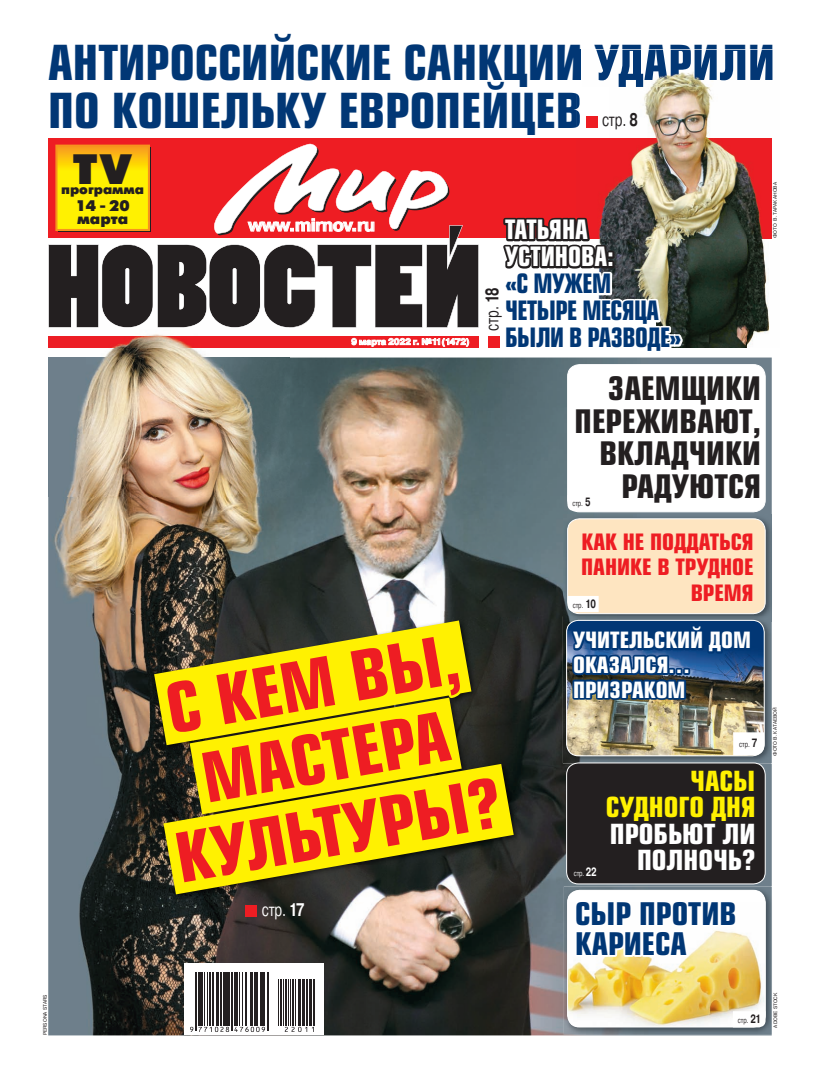
<style>
.page{position:relative;width:820px;height:1078px;background:#fff}
.page>*{position:absolute;margin:0;border:0;box-sizing:border-box;transform-origin:0 0}
.t1{font:700 66.5px/74.2px "Europe Cond";color:#ee1d23;text-align:center}
.t2{font:700 47px/48px "Europe Cond";color:#013775}
.t3{font:42.4px "Futura Futuris X";color:#231f20}
.t4{font:700 31.6px/32.5px "Europe Cond";color:#231f20;text-align:right}
.t5{font:700 30.4px/29.9px "Europe Cond";color:#013775}
.t6{font:700 27px/26.6px "Europe Cond";color:#fff101;text-align:justify}
.t7{font:700 27px "Europe Cond";color:#fff}
.t8{font:700 26px/27px "Europe Cond";letter-spacing:-.02em;color:#013775;scale:.9 1}
.t9{font:700 22px/25.5px "Europe Cond";color:#ee1d23;text-align:right}
.t10{font:700 21.9px/24.7px "Europe Cond";color:#fff}
.t11{font:18.2px "Pragmatica";letter-spacing:-.02em;color:#231f20;scale:.71 1}
.t12{font:18.2px "Pragmatica";color:#fff;scale:.71 1}
.t13{font:700 17.8px "Pragmatica";letter-spacing:-.03em;color:#fff}
.t14{font:15.3px/13.3px "Futura Futuris X";color:#231f20}
.t15{font:13.6px "Futura Futuris X";color:#231f20}
.t16{font:700 8.7px "Pragmatica";letter-spacing:-.025em;color:#fff}
.t17{font:8px "Pragmatica";letter-spacing:-.02em;color:#231f20;scale:.71 1}
.t18{font:8px "Pragmatica";color:#fff;scale:.71 1}
.t19{font:5px "Pragmatica";letter-spacing:.005em;color:#231f20}
.s1{font-weight:700}
.s2{color:#fff}
.s3{font-weight:700;font-size:12px}
</style>
<div class="page">
<img style="left:48px;top:357px;width:723px;height:678px">
<div style="left:49px;top:138px;width:722px;height:100px;background:#ee1d23"></div>
<img style="left:579px;top:50px;width:19px;height:78px">
<img style="left:765px;top:138px;width:7px;height:195px">
<img style="left:644px;top:87px;width:69px;height:51px">
<img style="left:576px;top:50px;width:3px;height:30px">
<img style="left:582px;top:50px;width:191px;height:37px">
<img style="left:596px;top:50px;width:176px;height:37px">
<img style="left:576px;top:93px;width:3px;height:34px">
<img style="left:652px;top:138px;width:119px;height:100px">
<div style="left:585px;top:116px;width:12px;height:11px;background:#ee1d23"></div>
<img style="left:563px;top:886px;width:209px;height:148px">
<img style="left:562px;top:515px;width:210px;height:248px">
<img style="left:563px;top:616px;width:208px;height:5px">
<img style="left:566px;top:518px;width:199px;height:238px">
<svg style="left:566px;top:762px;width:199px;height:265px"></svg>
<img style="left:48px;top:144px;width:717px;height:368px">
<div style="left:184px;top:963px;width:139px;height:72px;background:#fff"></div>
<hr style="left:195px;top:971px;width:1px;height:59px;background:#231f20">
<hr style="left:196px;top:971px;width:1px;height:59px;background:#231f20">
<hr style="left:198px;top:971px;width:2px;height:54px;background:#231f20">
<hr style="left:201px;top:971px;width:1px;height:54px;background:#231f20">
<hr style="left:204px;top:971px;width:1px;height:54px;background:#231f20">
<hr style="left:207px;top:971px;width:1px;height:54px;background:#231f20">
<hr style="left:209px;top:971px;width:1px;height:54px;background:#231f20">
<hr style="left:212px;top:971px;width:1px;height:54px;background:#231f20">
<hr style="left:216px;top:971px;width:1px;height:54px;background:#231f20">
<hr style="left:218px;top:971px;width:1px;height:54px;background:#231f20">
<hr style="left:221px;top:971px;width:1px;height:54px;background:#231f20">
<hr style="left:223px;top:971px;width:1px;height:54px;background:#231f20">
<hr style="left:225px;top:971px;width:2px;height:54px;background:#231f20">
<hr style="left:228px;top:971px;width:2px;height:54px;background:#231f20">
<hr style="left:231px;top:971px;width:1px;height:59px;background:#231f20">
<hr style="left:232px;top:971px;width:1px;height:59px;background:#231f20">
<hr style="left:234px;top:971px;width:1px;height:54px;background:#231f20">
<hr style="left:235px;top:971px;width:2px;height:54px;background:#231f20">
<hr style="left:239px;top:971px;width:1px;height:54px;background:#231f20">
<hr style="left:242px;top:971px;width:1px;height:54px;background:#231f20">
<hr style="left:245px;top:971px;width:1px;height:54px;background:#231f20">
<hr style="left:246px;top:971px;width:1px;height:54px;background:#231f20">
<hr style="left:250px;top:971px;width:2px;height:54px;background:#231f20">
<hr style="left:254px;top:971px;width:1px;height:54px;background:#231f20">
<hr style="left:256px;top:971px;width:2px;height:54px;background:#231f20">
<hr style="left:260px;top:971px;width:1px;height:54px;background:#231f20">
<hr style="left:261px;top:971px;width:2px;height:54px;background:#231f20">
<hr style="left:264px;top:971px;width:1px;height:54px;background:#231f20">
<hr style="left:267px;top:971px;width:1px;height:59px;background:#231f20">
<hr style="left:268px;top:971px;width:1px;height:59px;background:#231f20">
<hr style="left:278px;top:978px;width:1px;height:47px;background:#231f20">
<hr style="left:280px;top:978px;width:1px;height:47px;background:#231f20">
<hr style="left:283px;top:978px;width:1px;height:47px;background:#231f20">
<hr style="left:285px;top:978px;width:2px;height:47px;background:#231f20">
<hr style="left:288px;top:978px;width:1px;height:47px;background:#231f20">
<hr style="left:290px;top:978px;width:1px;height:47px;background:#231f20">
<hr style="left:292px;top:978px;width:2px;height:47px;background:#231f20">
<hr style="left:295px;top:978px;width:1px;height:47px;background:#231f20">
<hr style="left:298px;top:978px;width:1px;height:47px;background:#231f20">
<hr style="left:300px;top:978px;width:1px;height:47px;background:#231f20">
<hr style="left:302px;top:978px;width:1px;height:47px;background:#231f20">
<hr style="left:303px;top:978px;width:2px;height:47px;background:#231f20">
<hr style="left:306px;top:978px;width:2px;height:47px;background:#231f20">
<hr style="left:309px;top:978px;width:1px;height:47px;background:#231f20">
<hr style="left:310px;top:978px;width:2px;height:47px;background:#231f20">
<hr style="left:313px;top:978px;width:2px;height:47px;background:#231f20">
<svg style="left:190px;top:1026px;width:75px;height:5px"></svg>
<svg style="left:285px;top:1026px;width:29px;height:5px"></svg>
<div style="left:245px;top:905px;width:12px;height:11px;background:#ee1d23"></div>
<img style="left:151px;top:617px;width:369px;height:284px">
<svg style="left:154px;top:620px;width:8px;height:125px"></svg>
<svg style="left:163px;top:763px;width:350px;height:131px;background:#524f2f"></svg>
<svg style="left:162px;top:604px;width:342px;height:283px;background:#bdb411"></svg>
<img style="left:48px;top:321px;width:241px;height:175px">
<img style="left:99px;top:246px;width:164px;height:75px">
<img style="left:101px;top:246px;width:52px;height:82px">
<img style="left:263px;top:246px;width:26px;height:82px">
<img style="left:209px;top:246px;width:51px;height:82px">
<img style="left:157px;top:246px;width:50px;height:82px">
<img style="left:48px;top:246px;width:51px;height:82px">
<img style="left:48px;top:336px;width:241px;height:11px">
<p class="t2" style="left:48px;top:42px;width:728px">АНТИРОССИЙСКИЕ САНКЦИИ УДАРИЛИ<br>ПО КОШЕЛЬКУ ЕВРОПЕЙЦЕВ</p>
<p class="t11" style="left:602px;top:113px;width:52px">стр. <span class="s1">8</span></p>
<p class="t3" style="left:73px;top:152px;width:60px">TV</p>
<p class="t14" style="left:75px;top:200px;width:56px">14 - 20 марта</p>
<p class="t15" style="left:61px;top:183px;width:85px">программа</p>
<p class="t19" style="left:43px;top:1035px;width:42px;rotate:-90deg">PERSONA STARS</p>
<p class="t13" style="left:248px;top:219px;width:128px">www.mirnov.ru</p>
<p class="t16" style="left:351px;top:338px;width:120px">9 марта 2022 г. №11(1472)</p>
<p class="t8" style="left:505px;top:218px;width:198px"><span class="s2">ТАТЬЯНА<br>УСТИНОВА:<br></span>«С МУЖЕМ<br>ЧЕТЫРЕ МЕСЯЦА<br>БЫЛИ В РАЗВОДЕ»</p>
<p class="t11" style="left:485px;top:331px;width:63px;rotate:-90deg">стр. <span class="s1">18</span></p>
<p class="t4" style="left:574px;top:374px;width:188px">ЗАЕМЩИКИ<br>ПЕРЕЖИВАЮТ,<br>ВКЛАДЧИКИ<br>РАДУЮТСЯ</p>
<p class="t17" style="left:572px;top:500px;width:27px">стр. <span class="s3">5</span></p>
<p class="t9" style="left:581px;top:530px;width:174px">КАК НЕ ПОДДАТЬСЯ<br>ПАНИКЕ В ТРУДНОЕ<br>ВРЕМЯ</p>
<p class="t17" style="left:572px;top:602px;width:34px">стр. <span class="s3">10</span></p>
<p class="t1" style="left:145px;top:680px;width:331px;rotate:-10deg">С КЕМ ВЫ,<br>МАСТЕРА<br>КУЛЬТУРЫ?</p>
<p class="t12" style="left:262px;top:902px;width:61px">стр. <span class="s1">17</span></p>
<p class="t10" style="left:573px;top:629px;width:179px">УЧИТЕЛЬСКИЙ ДОМ<br>ОКАЗАЛСЯ…<br>ПРИЗРАКОМ</p>
<p class="t17" style="left:738px;top:741px;width:27px">стр. <span class="s3">7</span></p>
<p class="t18" style="left:573px;top:869px;width:34px">стр. <span class="s3">22</span></p>
<p class="t6" style="left:605px;top:769px;width:151px;text-indent:84px">ЧАСЫ СУДНОГО ДНЯ <span class="s2">ПРОБЬЮТ ЛИ</span></p>
<p class="t7" style="left:636px;top:849px;width:120px">ПОЛНОЧЬ?</p>
<p class="t5" style="left:575px;top:900px;width:163px">СЫР ПРОТИВ<br>КАРИЕСА</p>
<p class="t19" style="left:772px;top:238px;width:58px;rotate:-90deg">ФОТО В. ТАРАКАНОВА</p>
<p class="t19" style="left:773px;top:755px;width:50px;rotate:-90deg">ФОТО В. КАТАЕВОЙ</p>
<p class="t17" style="left:737px;top:1017px;width:34px">стр. <span class="s3">21</span></p>
<p class="t19" style="left:773px;top:1027px;width:36px;rotate:-90deg">ADOBE STOCK</p>
</div>
